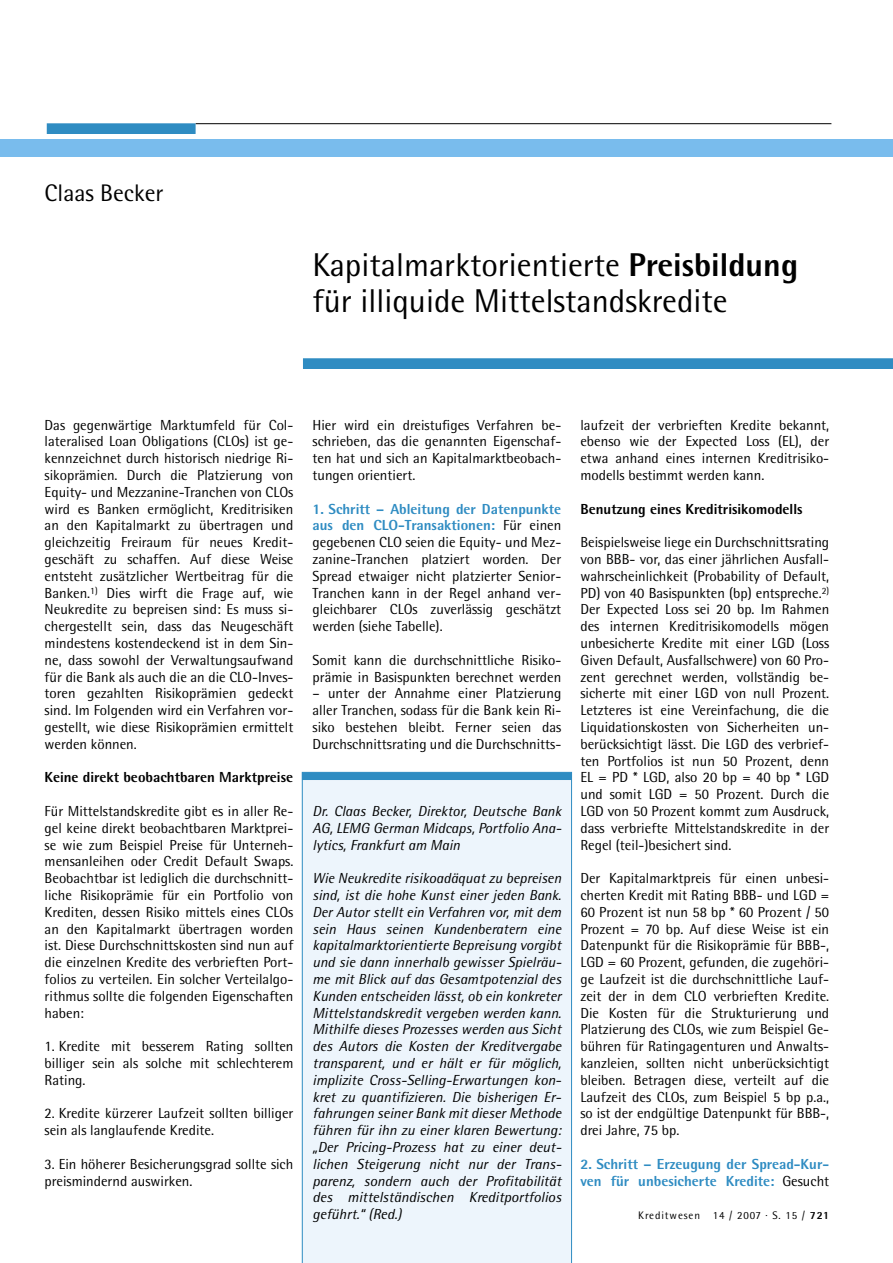
<style>
.page{position:relative;width:893px;height:1263px;background:#fff}
.page>*{position:absolute;margin:0;border:0;box-sizing:border-box;transform-origin:0 0}
.Headline_Aufsatz{font:33px/36px "Rotis Semi Sans";color:#000}
.Autor{font:24px "Rotis Semi Sans";color:#000}
.Fließtext{font:14.55px/16.8px "Rotis Semi Sans";color:#000;text-align:justify}
.Vorspann{font:italic 14.55px/16.8px "Rotis Semi Sans";color:#000}
.Zwischenüberschrift{font:800 14.55px "Rotis Semi Sans";color:#000}
.Fließtext-2{font:800 14.55px/16.8px "Rotis Semi Sans";color:#2f8cc2}
.Seitenangabe_rechts{font:10.95px "Rotis Semi Sans";letter-spacing:.08em;color:#000}
.s1{font-weight:800}
.s2{font-weight:800;color:#2f8cc2}
.s3{font-weight:400;color:#000}
</style>
<div class="page">
<hr style="left:196px;top:123px;width:635px;height:1px;background:#000">
<div style="left:48px;top:124px;width:147px;height:9px;background:#2f8cc2"></div>
<div style="left:47px;top:123px;width:149px;height:11px;border:2px solid #2f8cc2"></div>
<svg style="left:303px;top:358px;width:590px;height:11px;background:#348ec3"></svg>
<div style="left:0;top:139px;width:893px;height:17px;background:#79bced"></div>
<div style="left:302px;top:780px;width:270px;height:483px;background:#edf5fc"></div>
<div style="left:303px;top:773px;width:268px;height:6px;background:#2f8cc2"></div>
<div style="left:302px;top:772px;width:270px;height:8px;border:2px solid #2f8cc2"></div>
<p class="Autor" style="left:45px;top:179px;width:120px">Claas Becker</p>
<p class="Headline_Aufsatz" style="left:313px;top:247px;width:487px">Kapitalmarktorientierte <span class="s1">Preisbildung </span>für illiquide Mittelstandskredite</p>
<p class="Fließtext" style="left:45px;top:416px;width:250px">Das gegenwärtige Marktumfeld für Col&shy;lateralised Loan Obligations (CLOs) ist ge&shy;kennzeichnet durch historisch niedrige Ri&shy;sikoprämien. Durch die Platzierung von Equity- und Mezzanine-Tranchen von CLOs wird es Banken ermöglicht, Kreditrisiken an den Kapitalmarkt zu übertragen und gleichzeitig Freiraum für neues Kredit&shy;geschäft zu schaffen. Auf diese Weise entsteht zusätzlicher Wertbeitrag für die Banken.<sup>1)</sup> Dies wirft die Frage auf, wie Neukredite zu bepreisen sind: Es muss si&shy;chergestellt sein, dass das Neugeschäft mindestens kostendeckend ist in dem Sin&shy;ne, dass sowohl der Verwaltungsaufwand für die Bank als auch die an die CLO-Inves&shy;toren gezahlten Risikoprämien gedeckt sind. Im Folgenden wird ein Verfahren vor&shy;gestellt, wie diese Risikoprämien ermittelt werden können.</p>
<p class="Zwischenüberschrift" style="left:45px;top:768px;width:250px">Keine direkt beobachtbaren Marktpreise</p>
<p class="Fließtext" style="left:45px;top:802px;width:250px">Für Mittelstandskredite gibt es in aller Re&shy;gel keine direkt beobachtbaren Marktprei&shy;se wie zum Beispiel Preise für Unterneh&shy;mensanleihen oder Credit Default Swaps.<br>Beobachtbar ist lediglich die durchschnitt&shy;liche Risikoprämie für ein Portfolio von Krediten, dessen Risiko mittels eines CLOs an den Kapitalmarkt übertragen worden ist. Diese Durchschnittskosten sind nun auf die einzelnen Kredite des verbrieften Port&shy;folios zu verteilen. Ein solcher Verteilalgo&shy;rithmus sollte die folgenden Eigenschaften haben:</p>
<p class="Fließtext" style="left:45px;top:1038px;width:250px">1. Kredite mit besserem Rating sollten billiger sein als solche mit schlechterem Rating.</p>
<p class="Fließtext" style="left:45px;top:1105px;width:250px">2. Kredite kürzerer Laufzeit sollten billiger sein als langlaufende Kredite.</p>
<p class="Fließtext" style="left:45px;top:1155px;width:250px">3. Ein höherer Besicherungsgrad sollte sich preismindernd auswirken.</p>
<p class="Fließtext" style="left:313px;top:416px;width:250px">Hier wird ein dreistufiges Verfahren be&shy;schrieben, das die genannten Eigenschaf&shy;ten hat und sich an Kapitalmarktbeobach&shy;tungen orientiert.</p>
<p class="Fließtext" style="left:313px;top:500px;width:250px"><span class="s2">1. Schritt – Ableitung der Datenpunkte aus den CLO-Transaktionen:</span> Für einen gegebenen CLO seien die Equity- und Mez&shy;zanine-Tranchen platziert worden. Der Spread etwaiger nicht platzierter Senior-Tranchen kann in der Regel anhand ver&shy;gleichbarer CLOs zuverlässig geschätzt werden (siehe Tabelle).</p>
<p class="Fließtext" style="left:313px;top:651px;width:250px">Somit kann die durchschnittliche Risiko&shy;prämie in Basispunkten berechnet werden</p>
<p class="Fließtext" style="left:313px;top:685px;width:250px">– unter der Annahme einer Platzierung aller Tranchen, sodass für die Bank kein Ri&shy;siko bestehen bleibt. Ferner seien das Durchschnittsrating und die Durchschnitts-</p>
<p class="Vorspann" style="left:313px;top:802px;width:250px">Dr. Claas Becker, Direktor, Deutsche Bank<br>AG, LEMG German Midcaps, Portfolio Ana&shy;lytics, Frankfurt am Main</p>
<p class="Vorspann" style="left:313px;top:870px;width:250px">Wie Neukredite risikoadäquat zu bepreisen sind, ist die hohe Kunst einer jeden Bank.<br>Der Autor stellt ein Verfahren vor, mit dem sein Haus seinen Kundenberatern eine kapitalmarktorientierte Bepreisung vorgibt und sie dann innerhalb gewisser Spielräu&shy;me mit Blick auf das Gesamtpotenzial des Kunden entscheiden lässt, ob ein konkreter Mittelstandskredit vergeben werden kann.<br>Mithilfe dieses Prozesses werden aus Sicht des Autors die Kosten der Kreditvergabe transparent, und er hält er für möglich, implizite Cross-Selling-Erwartungen kon&shy;kret zu quantifizieren. Die bisherigen Er&shy;fahrungen seiner Bank mit dieser Methode führen für ihn zu einer klaren Bewertung: „Der Pricing-Prozess hat zu einer deut&shy;lichen Steigerung nicht nur der Trans&shy;parenz, sondern auch der Profitabilität des mittelständischen Kreditportfolios geführt.“ (Red.)</p>
<p class="Fließtext" style="left:580px;top:416px;width:250px">laufzeit der verbrieften Kredite bekannt, ebenso wie der Expected Loss (EL), der etwa anhand eines internen Kreditrisiko&shy;modells bestimmt werden kann.</p>
<p class="Zwischenüberschrift" style="left:580px;top:499px;width:224px">Benutzung eines Kreditrisikomodells</p>
<p class="Fließtext" style="left:580px;top:534px;width:250px">Beispielsweise liege ein Durchschnittsrating von BBB- vor, das einer jährlichen Ausfall&shy;wahrscheinlichkeit (Probability of Default, PD) von 40 Basispunkten (bp) entspreche.<sup>2)<br></sup>Der Expected Loss sei 20 bp. Im Rahmen des internen Kreditrisikomodells mögen unbesicherte Kredite mit einer LGD (Loss Given Default, Ausfallschwere) von 60 Pro&shy;zent gerechnet werden, vollständig be&shy;sicherte mit einer LGD von null Prozent.<br>Letzteres ist eine Vereinfachung, die die Liquidationskosten von Sicherheiten un&shy;berücksichtigt lässt. Die LGD des verbrief&shy;ten Portfolios ist nun 50 Prozent, denn EL = PD * LGD, also 20 bp = 40 bp * LGD und somit LGD = 50 Prozent. Durch die LGD von 50 Prozent kommt zum Ausdruck, dass verbriefte Mittelstandskredite in der Regel (teil-)besichert sind.</p>
<p class="Fließtext" style="left:580px;top:870px;width:250px">Der Kapitalmarktpreis für einen unbesi&shy;cherten Kredit mit Rating BBB- und LGD = 60 Prozent ist nun 58 bp * 60 Prozent / 50<br>Prozent = 70 bp. Auf diese Weise ist ein Datenpunkt für die Risikoprämie für BBB-, LGD = 60 Prozent, gefunden, die zugehöri&shy;ge Laufzeit ist die durchschnittliche Lauf&shy;zeit der in dem CLO verbrieften Kredite.<br>Die Kosten für die Strukturierung und Platzierung des CLOs, wie zum Beispiel Ge&shy;bühren für Ratingagenturen und Anwalts&shy;kanzleien, sollten nicht unberücksichtigt bleiben. Betragen diese, verteilt auf die Laufzeit des CLOs, zum Beispiel 5 bp p.a., so ist der endgültige Datenpunkt für BBB-, drei Jahre, 75 bp.</p>
<p class="Fließtext-2" style="left:580px;top:1155px;width:250px">2. Schritt – Erzeugung der Spread-Kur&shy;ven für unbesicherte Kredite: <span class="s3">Gesucht</span></p>
<p class="Seitenangabe_rechts" style="left:638px;top:1209px;width:193px">Kreditwesen 14 / 2007 · S. 15 / <span class="s1">721</span></p>
</div>
